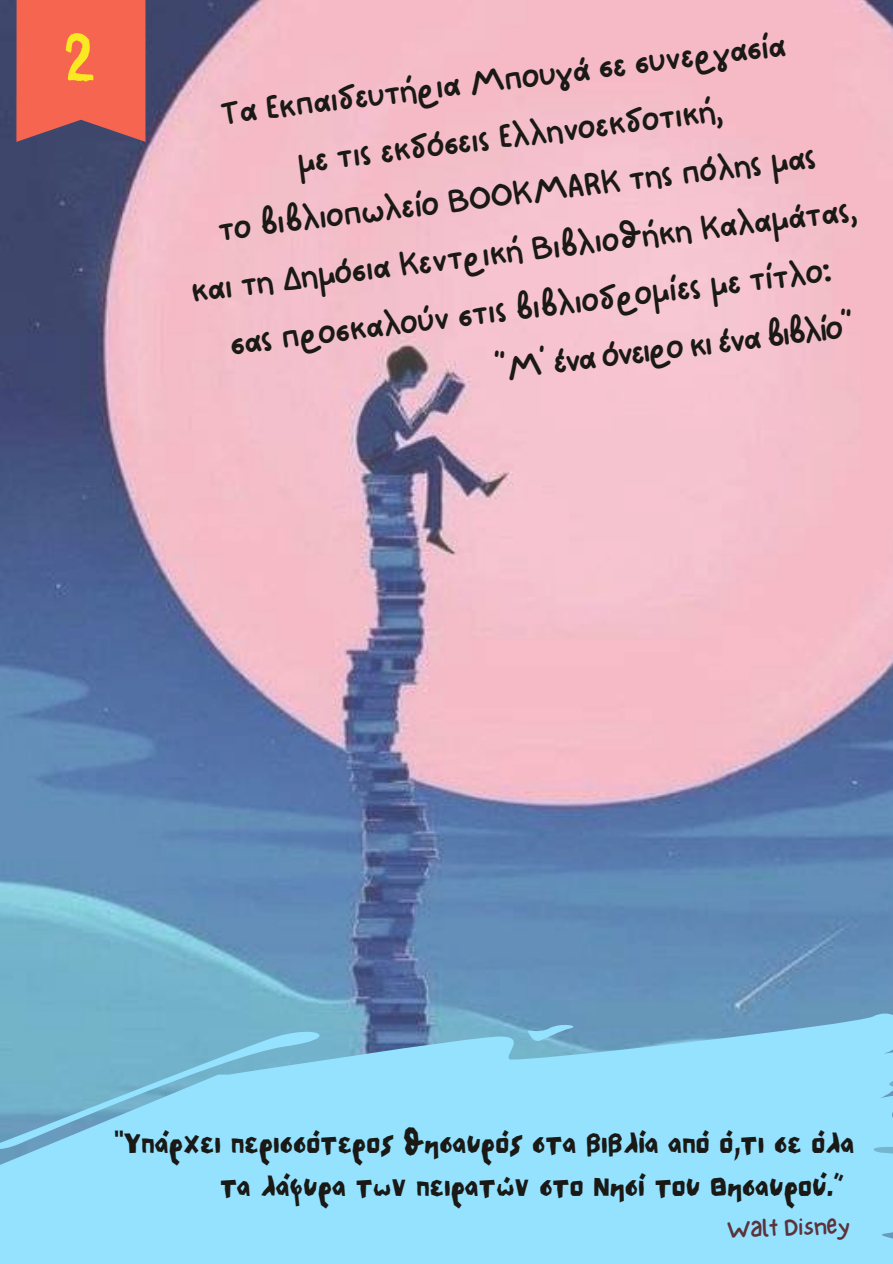
<style>
.page{position:relative;width:893px;height:1264px;background:#fff}
.page>*{position:absolute;margin:0;border:0;box-sizing:border-box;transform-origin:0 0}
.t1{font:67.65px "Janmeid";color:#fae823}
.t2{font:36.3px "NF One Little Font Regular";color:#1a1916}
.t3{font:32.4px/42.8px "NF PAGKAKI Regular";color:#1a1916}
.t4{font:25.2px "NF One Little Font Regular";color:#5c333b}
</style>
<div class="page">
<img style="left:0;top:0;width:892px;height:1008px">
<svg style="left:0;top:1008px;width:892px;height:255px;background:#8ed9f6"></svg>
<svg style="left:0;top:1022px;width:347px;height:130px;background:#81c6e1"></svg>
<svg style="left:526px;top:1022px;width:55px;height:20px"></svg>
<svg style="left:16px;top:0;width:129px;height:142px;background:#e56252"></svg>
<h1 class="t1" style="left:62px;top:30px;width:36px">2</h1>
<p class="t2" style="left:218px;top:91px;width:570px;rotate:-7deg">Τα Εκπαιδευτήρια Μπουγά σε συνεργασία</p>
<p class="t2" style="left:295px;top:140px;width:430px;rotate:-7deg">με τις εκδόσεις Ελληνοεκδοτική,</p>
<p class="t2" style="left:215px;top:207px;width:603px;rotate:-7deg">το βιβλιοπωλείο BOOKMARK της πόλης μας</p>
<p class="t2" style="left:188px;top:268px;width:672px;rotate:-7deg">και τη Δημόσια Κεντρική Βιβλιοθήκη Καλαμάτας,</p>
<p class="t2" style="left:228px;top:321px;width:607px;rotate:-7deg">σας προσκαλούν στις βιβλιοδρομίες με τίτλο:</p>
<p class="t2" style="left:492px;top:347px;width:363px;rotate:-7deg">“Μ’ ένα όνειρο κι ένα βιβλίο”</p>
<p class="t3" style="left:220px;top:1120px;width:635px;text-indent:-106px">"Υπάρχει περισσότερος θησαυρός στα βιβλία από ό,τι σε όλα τα λάφυρα των πειρατών στο Νησί του Θησαυρού.”</p>
<p class="t4" style="left:725px;top:1214px;width:125px;rotate:-2deg">Walt Disney</p>
</div>
